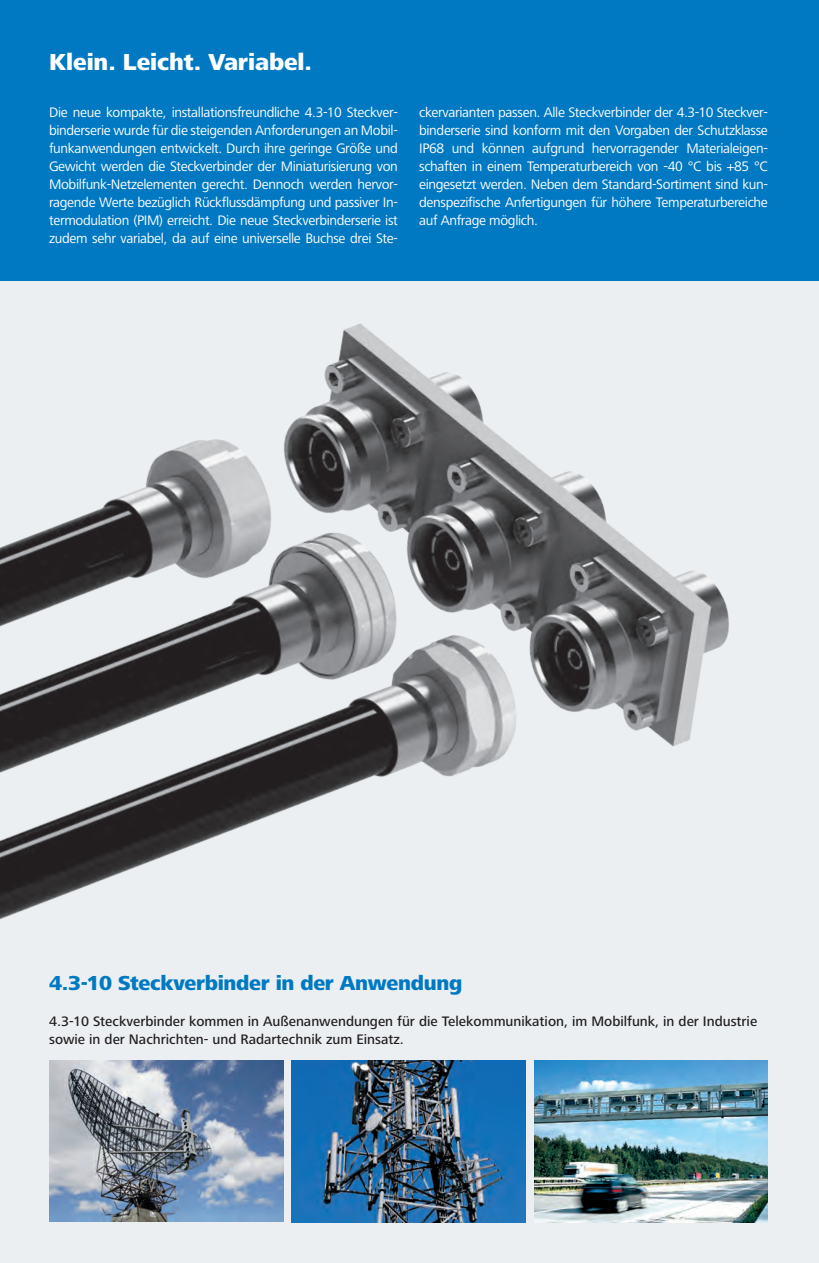
<style>
.page{position:relative;width:819px;height:1263px;background:#ebeff1}
.page>*{position:absolute;margin:0;border:0;box-sizing:border-box;transform-origin:0 0}
.t1{font:800 24px "Frutiger Next LT";letter-spacing:-.005em;color:#fff}
.t2{font:800 21px "Frutiger Next LT";letter-spacing:-.015em;color:#0079c2}
.t3{font:14.25px/18px "Frutiger Next LT";letter-spacing:-.025em;color:#fff;text-align:justify}
.t4{font:500 14.25px/18px "Frutiger Next LT";color:#231f20}
</style>
<div class="page">
<div style="left:0;top:0;width:819px;height:281px;background:#0079c2"></div>
<img style="left:0;top:323px;width:729px;height:597px">
<img style="left:49px;top:1061px;width:234px;height:161px">
<img style="left:534px;top:1061px;width:234px;height:161px">
<img style="left:291px;top:1061px;width:234px;height:161px">
<h1 class="t1" style="left:49px;top:48px;width:264px">Klein. Leicht. Variabel.</h1>
<p class="t3" style="left:49px;top:104px;width:350px">Die neue kompakte, installationsfreundliche 4.3-10 Steckver&shy;binderserie wurde für die steigenden Anforderungen an Mobil&shy;funkanwendungen entwickelt. Durch ihre geringe Größe und Gewicht werden die Steckverbinder der Miniaturisierung von Mobilfunk-Netzelementen gerecht. Dennoch werden hervor&shy;ragende Werte bezüglich Rückflussdämpfung und passiver In&shy;termodulation (PIM) erreicht. Die neue Steckverbinderserie ist zudem sehr variabel, da auf eine universelle Buchse drei Ste-</p>
<p class="t3" style="left:419px;top:104px;width:350px">ckervarianten passen. Alle Steckverbinder der 4.3-10 Steckver&shy;binderserie sind konform mit den Vorgaben der Schutzklasse IP68 und können aufgrund hervorragender Materialeigen&shy;schaften in einem Temperaturbereich von -40 °C bis +85 °C eingesetzt werden. Neben dem Standard-Sortiment sind kun&shy;denspezifische Anfertigungen für höhere Temperaturbereiche auf Anfrage möglich.</p>
<h2 class="t2" style="left:49px;top:971px;width:415px">4.3-10 Steckverbinder in der Anwendung</h2>
<p class="t4" style="left:49px;top:1012px;width:709px">4.3-10 Steckverbinder kommen in Außenanwendungen für die Telekommunikation, im Mobilfunk, in der Industrie sowie in der Nachrichten- und Radartechnik zum Einsatz.</p>
</div>
